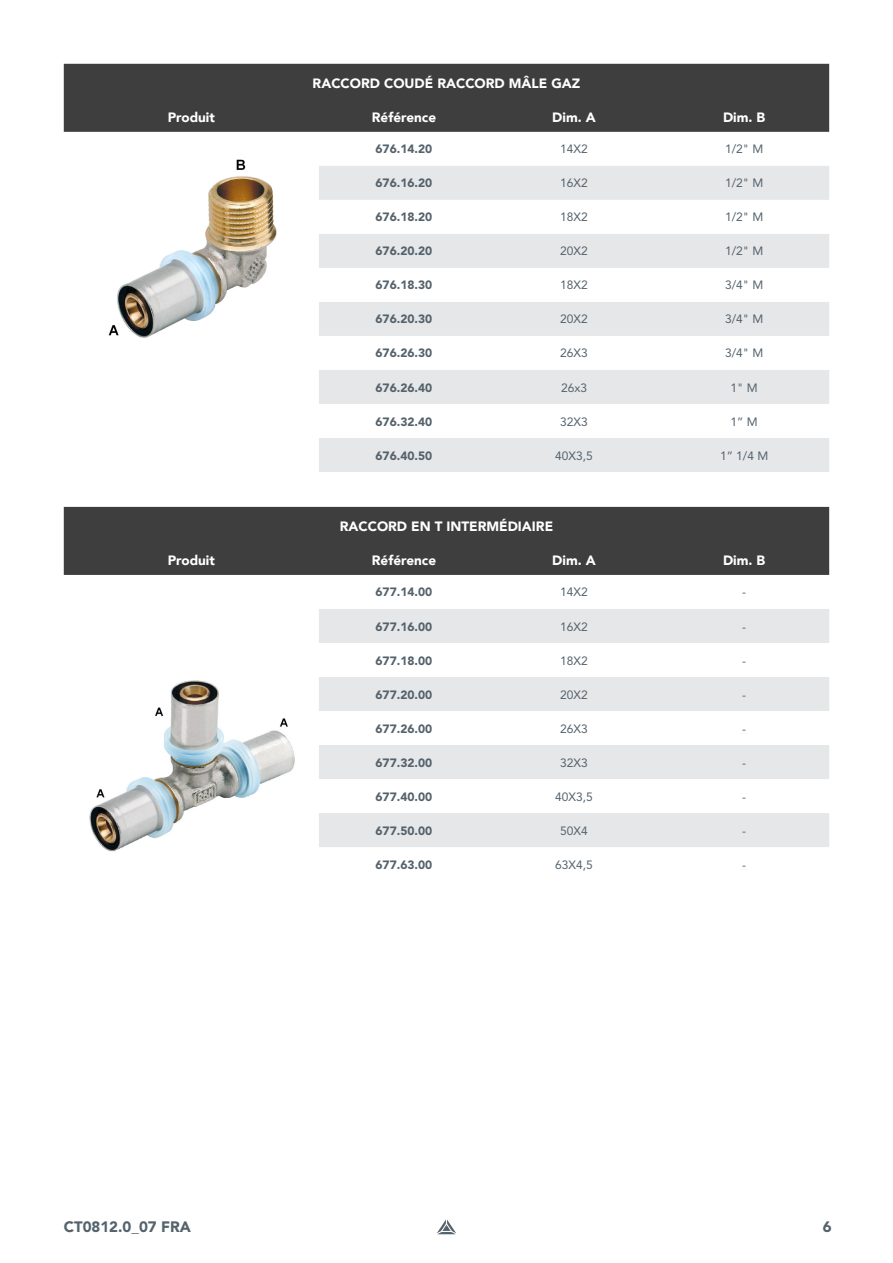
<style>
.page{position:relative;width:893px;height:1263px;background:#fff}
.page>*{position:absolute;margin:0;border:0;box-sizing:border-box;transform-origin:0 0}
.t1{font:900 15px "Avenir LT Pro";color:#54626c}
.t2{font:900 13.5px "Avenir";color:#fff}
.t3{font:900 12px "Avenir LT Pro";color:#54626c}
.t4{font:12px "Avenir LT Pro";color:#54626c}
</style>
<div class="page">
<svg style="left:437px;top:1219px;width:19px;height:15px"></svg>
<div style="left:64px;top:64px;width:765px;height:68px;background:#3e3e3f"></div>
<svg style="left:319px;top:166px;width:510px;height:306px;fill:#e6e7e9"></svg>
<div style="left:64px;top:507px;width:765px;height:68px;background:#3e3e3f"></div>
<svg style="left:319px;top:609px;width:510px;height:238px;fill:#e6e7e9"></svg>
<img style="left:108px;top:159px;width:169px;height:179px">
<img style="left:89px;top:680px;width:206px;height:172px">
<p class="t2" style="left:313px;top:71px;width:269px">RACCORD COUDÉ RACCORD MÂLE GAZ</p>
<p class="t2" style="left:168px;top:105px;width:49px">Produit</p>
<p class="t2" style="left:372px;top:105px;width:66px">Référence</p>
<p class="t2" style="left:552px;top:105px;width:45px">Dim. A</p>
<p class="t2" style="left:723px;top:105px;width:44px">Dim. B</p>
<p class="t3" style="left:376px;top:142px;width:58px">676.14.20</p>
<p class="t4" style="left:560px;top:142px;width:29px">14X2</p>
<p class="t4" style="left:725px;top:142px;width:40px">1/2" M</p>
<p class="t3" style="left:376px;top:176px;width:58px">676.16.20</p>
<p class="t4" style="left:560px;top:176px;width:29px">16X2</p>
<p class="t4" style="left:725px;top:176px;width:40px">1/2" M</p>
<p class="t3" style="left:376px;top:210px;width:58px">676.18.20</p>
<p class="t4" style="left:560px;top:210px;width:29px">18X2</p>
<p class="t4" style="left:725px;top:210px;width:40px">1/2" M</p>
<p class="t3" style="left:376px;top:244px;width:58px">676.20.20</p>
<p class="t4" style="left:560px;top:244px;width:29px">20X2</p>
<p class="t4" style="left:725px;top:244px;width:40px">1/2" M</p>
<p class="t3" style="left:376px;top:278px;width:58px">676.18.30</p>
<p class="t4" style="left:560px;top:278px;width:29px">18X2</p>
<p class="t4" style="left:725px;top:278px;width:40px">3/4" M</p>
<p class="t3" style="left:376px;top:312px;width:58px">676.20.30</p>
<p class="t4" style="left:560px;top:312px;width:29px">20X2</p>
<p class="t4" style="left:725px;top:312px;width:40px">3/4" M</p>
<p class="t3" style="left:376px;top:346px;width:58px">676.26.30</p>
<p class="t4" style="left:560px;top:346px;width:29px">26X3</p>
<p class="t4" style="left:725px;top:346px;width:40px">3/4" M</p>
<p class="t3" style="left:376px;top:380px;width:58px">676.26.40</p>
<p class="t4" style="left:561px;top:380px;width:28px">26x3</p>
<p class="t4" style="left:731px;top:380px;width:29px">1" M</p>
<p class="t3" style="left:376px;top:414px;width:58px">676.32.40</p>
<p class="t4" style="left:560px;top:414px;width:29px">32X3</p>
<p class="t4" style="left:731px;top:414px;width:29px">1” M</p>
<p class="t3" style="left:376px;top:448px;width:58px">676.40.50</p>
<p class="t4" style="left:555px;top:448px;width:39px">40X3,5</p>
<p class="t4" style="left:720px;top:448px;width:50px">1” 1/4 M</p>
<p class="t2" style="left:340px;top:514px;width:215px">RACCORD EN T INTERMÉDIAIRE</p>
<p class="t2" style="left:168px;top:548px;width:49px">Produit</p>
<p class="t2" style="left:372px;top:548px;width:66px">Référence</p>
<p class="t2" style="left:552px;top:548px;width:45px">Dim. A</p>
<p class="t2" style="left:723px;top:548px;width:44px">Dim. B</p>
<p class="t3" style="left:376px;top:585px;width:58px">677.14.00</p>
<p class="t4" style="left:560px;top:585px;width:29px">14X2</p>
<p class="t4" style="left:742px;top:585px;width:5px">-</p>
<p class="t3" style="left:376px;top:619px;width:58px">677.16.00</p>
<p class="t4" style="left:560px;top:619px;width:29px">16X2</p>
<p class="t4" style="left:742px;top:619px;width:5px">-</p>
<p class="t3" style="left:376px;top:653px;width:58px">677.18.00</p>
<p class="t4" style="left:560px;top:653px;width:29px">18X2</p>
<p class="t4" style="left:742px;top:653px;width:5px">-</p>
<p class="t3" style="left:376px;top:687px;width:58px">677.20.00</p>
<p class="t4" style="left:560px;top:687px;width:29px">20X2</p>
<p class="t4" style="left:742px;top:687px;width:5px">-</p>
<p class="t3" style="left:376px;top:721px;width:58px">677.26.00</p>
<p class="t4" style="left:560px;top:721px;width:29px">26X3</p>
<p class="t4" style="left:742px;top:721px;width:5px">-</p>
<p class="t3" style="left:376px;top:755px;width:58px">677.32.00</p>
<p class="t4" style="left:560px;top:755px;width:29px">32X3</p>
<p class="t4" style="left:742px;top:755px;width:5px">-</p>
<p class="t3" style="left:376px;top:789px;width:58px">677.40.00</p>
<p class="t4" style="left:555px;top:789px;width:39px">40X3,5</p>
<p class="t4" style="left:742px;top:789px;width:5px">-</p>
<p class="t3" style="left:376px;top:823px;width:58px">677.50.00</p>
<p class="t4" style="left:560px;top:823px;width:29px">50X4</p>
<p class="t4" style="left:742px;top:823px;width:5px">-</p>
<p class="t3" style="left:376px;top:857px;width:58px">677.63.00</p>
<p class="t4" style="left:555px;top:857px;width:39px">63X4,5</p>
<p class="t4" style="left:742px;top:857px;width:5px">-</p>
<p class="t1" style="left:64px;top:1218px;width:129px">CT0812.0_07 FRA</p>
<p class="t1" style="left:823px;top:1218px;width:10px">6</p>
</div>
